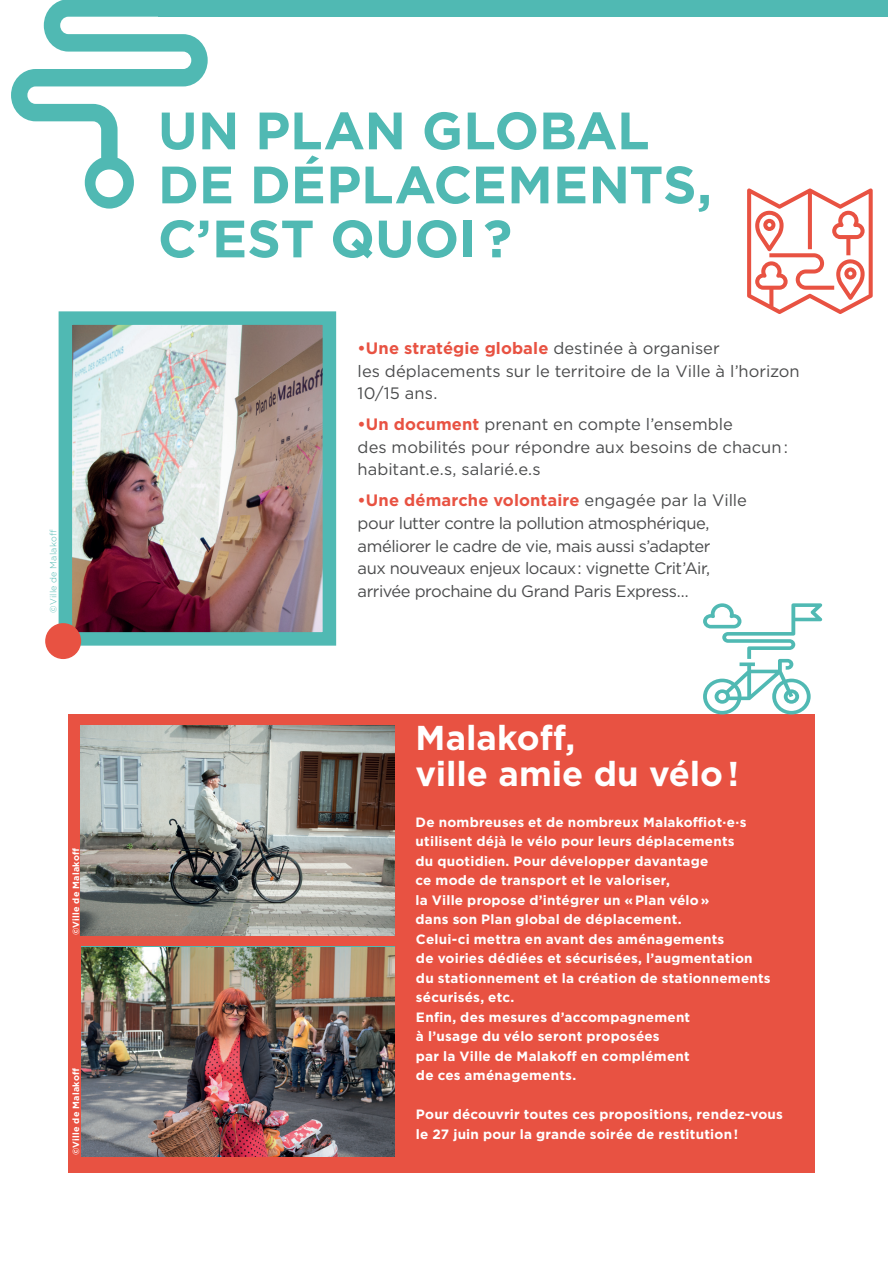
<style>
.page{position:relative;width:888px;height:1262px;background:#fff}
.page>*{position:absolute;margin:0;border:0;box-sizing:border-box;transform-origin:0 0}
.t1{font:700 52.5px/54px "Gotham";letter-spacing:-.005em;color:#50b9b3}
.t2{font:700 34.5px/36px "Gotham";color:#fff}
.t3{font:16.5px/22.5px "Gotham";color:#4b4c4d}
.t4{font:16.5px/22.5px "Gotham";letter-spacing:-.025em;color:#4b4c4d}
.t5{font:700 13.5px/19.5px "Gotham";letter-spacing:.015em;color:#fff}
.t6{font:700 9px "Gotham";letter-spacing:.03em;color:#fff}
.t7{font:300 9px "Gotham";letter-spacing:.025em;color:#50b9b3}
.s1{font-weight:700;color:#e85242}
</style>
<div class="page">
<svg style="left:11px;top:0;width:197px;height:209px"></svg>
<div style="left:158px;top:0;width:730px;height:16px;background:#50b9b3"></div>
<img style="left:74px;top:326px;width:247px;height:305px">
<div style="left:59px;top:311px;width:277px;height:335px;border:14px solid #50b9b3"></div>
<div style="left:45px;top:623px;width:36px;height:36px;background:#e85242;border-radius:50%"></div>
<svg style="left:747px;top:188px;width:125px;height:126px"></svg>
<div style="left:95px;top:169px;width:28px;height:28px;background:#fff;border-radius:50%"></div>
<div style="left:68px;top:714px;width:747px;height:459px;background:#e85242"></div>
<img style="left:81px;top:726px;width:313px;height:209px">
<svg style="left:703px;top:603px;width:119px;height:111px"></svg>
<img style="left:81px;top:947px;width:314px;height:209px">
<p class="t7" style="left:48px;top:613px;width:84px;rotate:-90deg">©Ville de Malakoff</p>
<p class="t6" style="left:70px;top:935px;width:88px;rotate:-90deg">©Ville de Malakoff</p>
<p class="t6" style="left:70px;top:1155px;width:88px;rotate:-90deg">©Ville de Malakoff</p>
<h1 class="t1" style="left:158px;top:103px;width:555px">UN PLAN GLOBAL<br>DE DÉPLACEMENTS,<br>C’EST QUOI ?</h1>
<p class="t3" style="left:357px;top:337px;width:443px"><span class="s1">•Une stratégie globale</span> destinée à organiser<br>les déplacements sur le territoire de la Ville à l’horizon<br>10/15 ans.</p>
<p class="t3" style="left:357px;top:413px;width:432px"><span class="s1">•Un document</span> prenant en compte l’ensemble<br>des mobilités pour répondre aux besoins de chacun : habitant.e.s, salarié.e.s</p>
<p class="t4" style="left:357px;top:489px;width:391px"><span class="s1">•Une démarche volontaire</span> engagée par la Ville pour lutter contre la pollution atmosphérique, améliorer le cadre de vie, mais aussi s’adapter<br>aux nouveaux enjeux locaux : vignette Crit’Air, arrivée prochaine du Grand Paris Express…</p>
<h2 class="t2" style="left:415px;top:720px;width:325px">Malakoff,<br>ville amie du vélo !</h2>
<p class="t5" style="left:415px;top:812px;width:357px">De nombreuses et de nombreux Malakoffiot·e·s utilisent déjà le vélo pour leurs déplacements<br>du quotidien. Pour développer davantage<br>ce mode de transport et le valoriser,<br>la Ville propose d’intégrer un « Plan vélo »<br>dans son Plan global de déplacement.<br>Celui-ci mettra en avant des aménagements<br>de voiries dédiées et sécurisées, l’augmentation du stationnement et la création de stationnements sécurisés, etc.<br>Enfin, des mesures d’accompagnement<br>à l’usage du vélo seront proposées<br>par la Ville de Malakoff en complément<br>de ces aménagements.</p>
<p class="t5" style="left:416px;top:1105px;width:368px">Pour découvrir toutes ces propositions, rendez-vous le 27 juin pour la grande soirée de restitution !</p>
</div>
